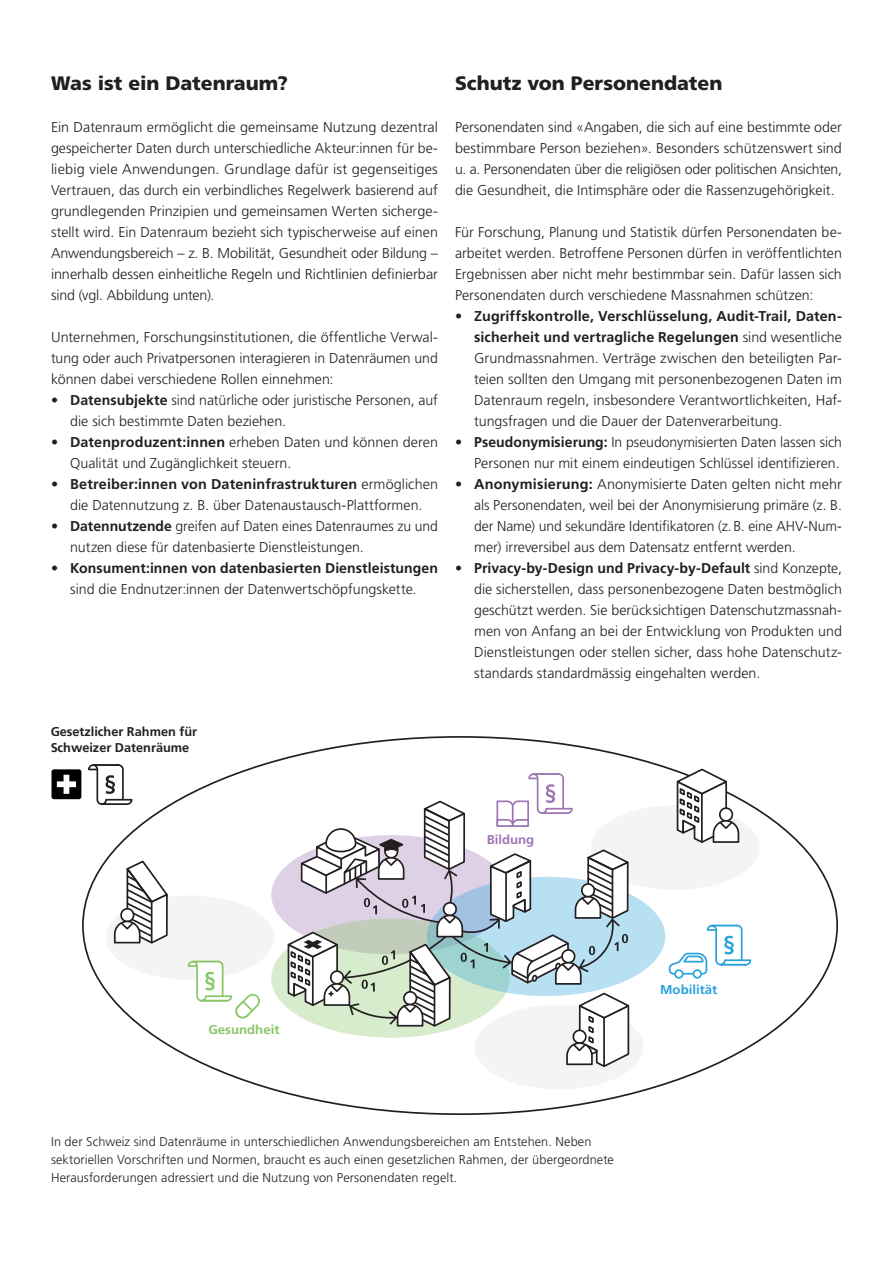
<style>
.page{position:relative;width:893px;height:1263px;background:#fff}
.page>*{position:absolute;margin:0;border:0;box-sizing:border-box;transform-origin:0 0}
.t1{font:900 19.5px "Frutiger LT Std";color:#231f20}
.t2{font:300 14.25px/21px "Frutiger LT Std";color:#231f20;text-align:justify}
.t3{font:300 12.75px/18px "Frutiger LT Std";letter-spacing:.005em;color:#231f20}
.t4{font:700 12.75px/15.8px "Frutiger LT Std";color:#231f20}
.t5{font:700 12.75px "Frutiger LT Std";color:#87c765;scale:1.04 1}
.t6{font:700 12.75px "Frutiger LT Std";color:#2aa2db;scale:1.04 1}
.t7{font:700 12.75px "Frutiger LT Std";color:#9e76b3;scale:1.04 1}
.s1{font-weight:700}
</style>
<div class="page">
<div style="left:475px;top:1005px;width:168px;height:84px;background:#f4f4f4;border-radius:50%"></div>
<div style="left:591px;top:805px;width:169px;height:85px;background:#f4f4f4;border-radius:50%"></div>
<div style="left:106px;top:895px;width:168px;height:85px;background:#f4f4f4;border-radius:50%"></div>
<div style="left:427px;top:877px;width:238px;height:119px;background:#b8e0f3;border-radius:50%"></div>
<div style="left:674px;top:969px;width:10px;height:10px;border:2px solid #2aa2db;border-radius:50%"></div>
<div style="left:693px;top:969px;width:9px;height:10px;border:2px solid #2aa2db;border-radius:50%"></div>
<div style="left:52px;top:769px;width:29px;height:30px;background:#000001;border-radius:3px"></div>
<svg style="left:57px;top:775px;width:19px;height:19px"></svg>
<svg style="left:113px;top:860px;width:55px;height:84px"></svg>
<svg style="left:674px;top:768px;width:66px;height:75px"></svg>
<svg style="left:668px;top:924px;width:84px;height:51px"></svg>
<svg style="left:285px;top:773px;width:346px;height:342px"></svg>
<svg style="left:187px;top:960px;width:73px;height:59px"></svg>
<svg style="left:88px;top:764px;width:45px;height:41px"></svg>
<h1 class="t1" style="left:51px;top:72px;width:238px">Was ist ein Datenraum?</h1>
<p class="t2" style="left:51px;top:117px;width:388px">Ein Datenraum ermöglicht die gemeinsame Nutzung dezentral gespeicherter Daten durch unterschiedliche Akteur:innen für be&shy;liebig viele Anwendungen. Grundlage dafür ist gegenseitiges Vertrauen, das durch ein verbindliches Regelwerk basierend auf grundlegenden Prinzipien und gemeinsamen Werten sicherge&shy;stellt wird. Ein Datenraum bezieht sich typischerweise auf einen Anwendungsbereich – z. B. Mobilität, Gesundheit oder Bildung – innerhalb dessen einheitliche Regeln und Richtlinien definierbar sind (vgl. Abbildung unten).</p>
<p class="t2" style="left:51px;top:327px;width:388px">Unternehmen, Forschungsinstitutionen, die öffentliche Verwal&shy;tung oder auch Privatpersonen interagieren in Datenräumen und können dabei verschiedene Rollen einnehmen:</p>
<p class="t2" style="left:70px;top:390px;width:369px;text-indent:-19px">• <span class="s1">Datensubjekte</span> sind natürliche oder juristische Personen, auf die sich bestimmte Daten beziehen.</p>
<p class="t2" style="left:70px;top:432px;width:369px;text-indent:-19px">• <span class="s1">Datenproduzent:innen</span> erheben Daten und können deren<br>Qualität und Zugänglichkeit steuern.</p>
<p class="t2" style="left:51px;top:474px;width:388px;text-align:center">• <span class="s1">Betreiber:innen von Dateninfrastrukturen</span> ermöglichen die Datennutzung z. B. über Datenaustausch-Plattformen.</p>
<p class="t2" style="left:70px;top:516px;width:369px;text-indent:-19px">• <span class="s1">Datennutzende</span> greifen auf Daten eines Datenraumes zu und nutzen diese für datenbasierte Dienstleistungen.</p>
<p class="t2" style="left:51px;top:558px;width:388px;text-align:center">• <span class="s1">Konsument:innen von datenbasierten Dienstleistungen </span>sind die Endnutzer:innen der Datenwertschöpfungskette.</p>
<h1 class="t1" style="left:455px;top:72px;width:269px">Schutz von Personendaten</h1>
<p class="t2" style="left:455px;top:117px;width:388px">Personendaten sind «Angaben, die sich auf eine bestimmte oder bestimmbare Person beziehen». Besonders schützenswert sind u. a. Personendaten über die religiösen oder politischen Ansichten, die Gesundheit, die Intimsphäre oder die Rassenzugehörigkeit.</p>
<p class="t2" style="left:455px;top:222px;width:388px">Für Forschung, Planung und Statistik dürfen Personendaten be&shy;arbeitet werden. Betroffene Personen dürfen in veröffentlichten Ergebnissen aber nicht mehr bestimmbar sein. Dafür lassen sich Personendaten durch verschiedene Massnahmen schützen:</p>
<p class="t2" style="left:474px;top:306px;width:369px;text-indent:-19px">• <span class="s1">Zugriffskontrolle, Verschlüsselung, Audit-Trail, Daten&shy;sicherheit und vertragliche Regelungen</span> sind wesentliche Grundmassnahmen. Verträge zwischen den beteiligten Par&shy;teien sollten den Umgang mit personenbezogenen Daten im Datenraum regeln, insbesondere Verantwortlichkeiten, Haf&shy;tungsfragen und die Dauer der Datenverarbeitung.</p>
<p class="t2" style="left:455px;top:432px;width:388px;text-align:right">• <span class="s1">Pseudonymisierung:</span> In pseudonymisierten Daten lassen sich<br>Personen nur mit einem eindeutigen Schlüssel identifizieren.</p>
<p class="t2" style="left:474px;top:474px;width:369px;text-indent:-19px">• <span class="s1">Anonymisierung:</span> Anonymisierte Daten gelten nicht mehr als Personendaten, weil bei der Anonymisierung primäre (z. B. der Name) und sekundäre Identifikatoren (z.B. eine AHV-Num&shy;mer) irreversibel aus dem Datensatz entfernt werden.</p>
<p class="t2" style="left:474px;top:558px;width:369px;text-indent:-19px">• <span class="s1">Privacy-by-Design und Privacy-by-Default</span> sind Konzepte, die sicherstellen, dass personenbezogene Daten bestmöglich geschützt werden. Sie berücksichtigen Datenschutzmassnah&shy;men von Anfang an bei der Entwicklung von Produkten und Dienstleistungen oder stellen sicher, dass hohe Datenschutz&shy;standards standardmässig eingehalten werden.</p>
<p class="t4" style="left:50px;top:724px;width:148px">Gesetzlicher Rahmen für<br>Schweizer Datenräume</p>
<p class="t7" style="left:487px;top:832px;width:47px">Bildung</p>
<p class="t5" style="left:208px;top:1022px;width:70px">Gesundheit</p>
<p class="t6" style="left:660px;top:982px;width:56px">Mobilität</p>
<p class="t3" style="left:51px;top:1133px;width:564px">In der Schweiz sind Datenräume in unterschiedlichen Anwendungsbereichen am Entstehen. Neben sektoriellen Vorschriften und Normen, braucht es auch einen gesetzlichen Rahmen, der übergeordnete<br>Herausforderungen adressiert und die Nutzung von Personendaten regelt.</p>
</div>
